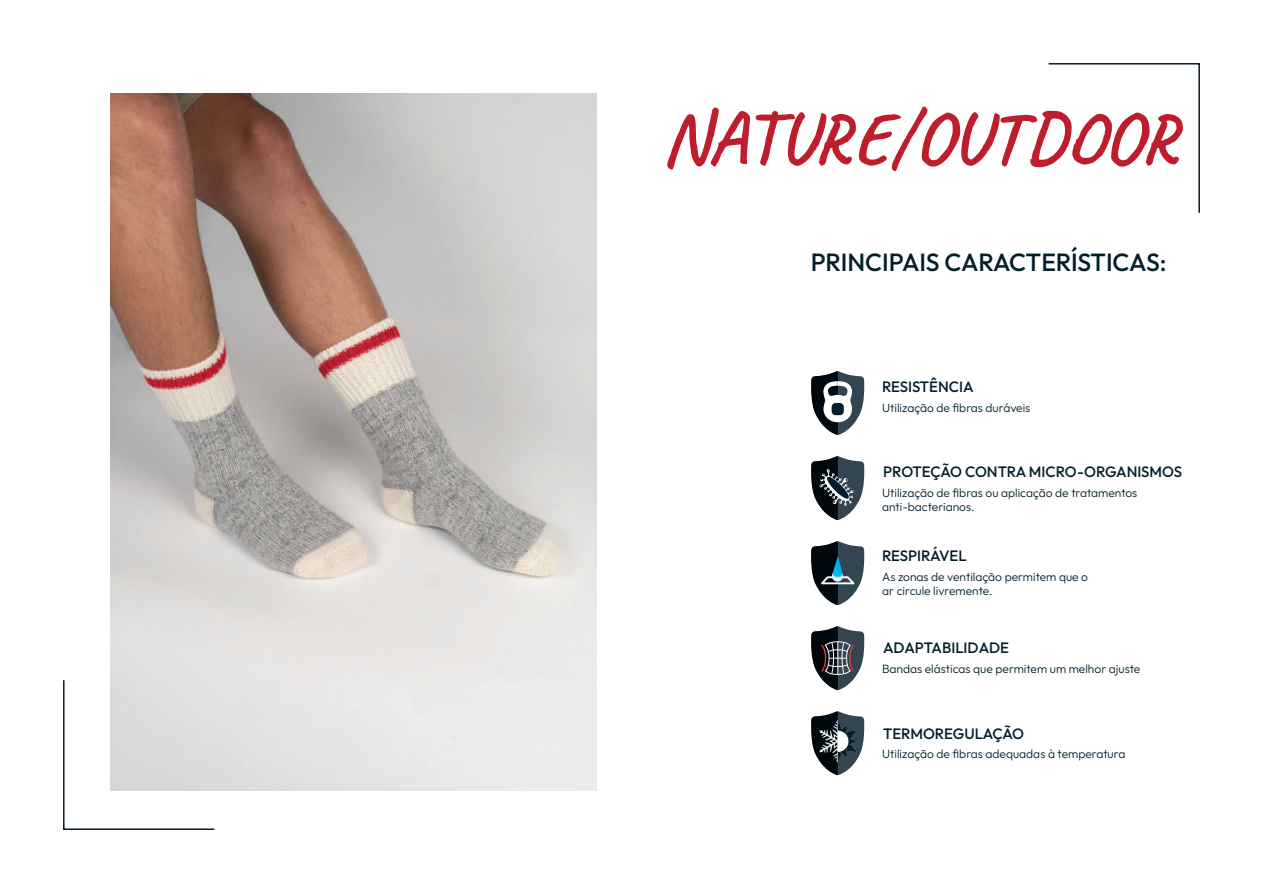
<style>
.page{position:relative;width:1263px;height:893px;background:#fff}
.page>*{position:absolute;margin:0;border:0;box-sizing:border-box;transform-origin:0 0}
.t1{font:700 74.4px "Caveat";color:#be1d2c}
.t2{font:500 24.9px "Outfit";letter-spacing:-.015em;color:#031f2c}
.t3{font:500 15px "Outfit";letter-spacing:-.01em;color:#031f2c}
.t4{font:300 12px/14.4px "Outfit";color:#031f2c}
</style>
<div class="page">
<svg style="left:1048px;top:63px;width:152px;height:150px"></svg>
<svg style="left:63px;top:679px;width:152px;height:151px"></svg>
<img style="left:111px;top:94px;width:486px;height:696px">
<svg style="left:811px;top:541px;width:54px;height:64px"></svg>
<svg style="left:811px;top:626px;width:54px;height:64px"></svg>
<svg style="left:811px;top:456px;width:54px;height:64px"></svg>
<svg style="left:811px;top:371px;width:54px;height:64px"></svg>
<div style="left:832px;top:403px;width:12px;height:12px;background:#031f2c;border-radius:4px"></div>
<svg style="left:811px;top:711px;width:54px;height:64px"></svg>
<h1 class="t1" style="left:662px;top:91px;width:521px">NATURE/OUTDOOR</h1>
<h2 class="t2" style="left:811px;top:248px;width:357px">PRINCIPAIS CARACTERÍSTICAS:</h2>
<p class="t3" style="left:882px;top:378px;width:93px">RESISTÊNCIA</p>
<p class="t4" style="left:882px;top:400px;width:150px">Utilização de fibras duráveis</p>
<p class="t3" style="left:883px;top:463px;width:300px">PROTEÇÃO CONTRA MICRO-ORGANISMOS</p>
<p class="t4" style="left:882px;top:485px;width:257px">Utilização de fibras ou aplicação de tratamentos anti-bacterianos.</p>
<p class="t3" style="left:882px;top:547px;width:86px">RESPIRÁVEL</p>
<p class="t4" style="left:882px;top:569px;width:207px">As zonas de ventilação permitem que o ar circule livremente.</p>
<p class="t3" style="left:883px;top:639px;width:128px">ADAPTABILIDADE</p>
<p class="t4" style="left:882px;top:661px;width:260px">Bandas elásticas que permitem um melhor ajuste</p>
<p class="t3" style="left:883px;top:725px;width:143px">TERMOREGULAÇÃO</p>
<p class="t4" style="left:882px;top:747px;width:245px">Utilização de fibras adequadas à temperatura</p>
</div>
